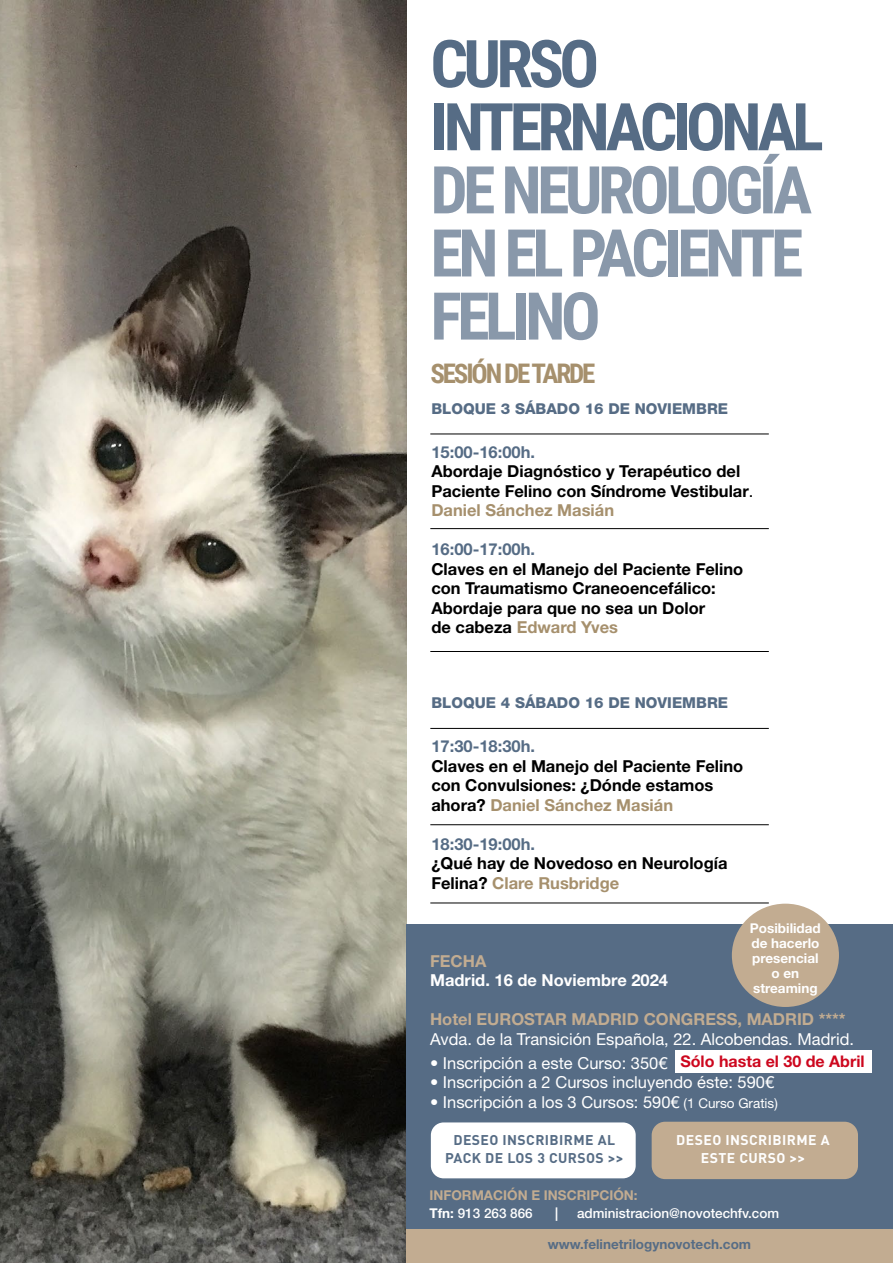
<style>
.page{position:relative;width:893px;height:1263px;background:#fff}
.page>*{position:absolute;margin:0;border:0;box-sizing:border-box;transform-origin:0 0}
.t1{font:700 66px/63.2px "Roboto Condensed";letter-spacing:-.07em;color:#8998aa}
.t2{font:700 66px/63.2px "Roboto Condensed";letter-spacing:-.07em;color:#566c85}
.t3{font:700 27px "Roboto Condensed";letter-spacing:-.08em;color:#a6906d}
.t4{font:700 16.5px/19.5px "Helvetica Neue LT Std";color:#000}
.t5{font:16.5px "Helvetica Neue LT Std";color:#fff}
.t6{font:700 16.5px "Helvetica Neue LT Std";color:#566c85}
.t7{font:700 16.5px "Helvetica Neue LT Std";color:#c2ac91}
.t8{font:700 16.5px "Helvetica Neue LT Std";color:#fff}
.t9{font:700 16.05px "Helvetica Neue LT Std";color:#cd071e}
.t10{font:800 15px "Helvetica Neue LT Std";color:#566c85}
.t11{font:700 13.95px/17.9px "DIN Pro";letter-spacing:.03em;color:#566c85;text-align:center}
.t12{font:700 13.95px/17.9px "DIN Pro";letter-spacing:.03em;color:#fff;text-align:center}
.t13{font:700 13.5px/15px "Helvetica Neue LT Std";color:#fff;text-align:center}
.t14{font:700 13.5px/18px "Helvetica Neue LT Std";color:#c2ac91}
.t15{font:500 13.5px "Helvetica Neue LT Std";color:#fff}
.t16{font:700 13.5px "Helvetica Neue LT Std";color:#566c85}
.s1{font-weight:400}
.s2{color:#a6906d}
.s3{font-weight:700}
.s4{font-size:13.5px}
.s5{color:#fff}
.s6{font-weight:500;color:#fff}
</style>
<div class="page">
<img style="left:0;top:0;width:406px;height:1263px">
<hr style="left:430px;top:434px;width:339px;height:1px;background:#000">
<hr style="left:430px;top:651px;width:339px;height:1px;background:#000">
<hr style="left:430px;top:528px;width:339px;height:1px;background:#000">
<hr style="left:430px;top:728px;width:339px;height:1px;background:#000">
<hr style="left:430px;top:902px;width:339px;height:1px;background:#000">
<hr style="left:430px;top:824px;width:339px;height:1px;background:#000">
<div style="left:406px;top:924px;width:487px;height:87px;background:#566c85"></div>
<div style="left:406px;top:1011px;width:487px;height:252px;background:#566c85"></div>
<div style="left:430px;top:1122px;width:206px;height:57px;background:#fff;border-radius:13px"></div>
<div style="left:429px;top:1121px;width:208px;height:59px;border:2px solid #566c85;border-radius:13px"></div>
<div style="left:652px;top:1122px;width:206px;height:57px;background:#c2ac91;border-radius:13px"></div>
<div style="left:732px;top:904px;width:107px;height:103px;background:#c2ac91;border-radius:50%"></div>
<div style="left:406px;top:1230px;width:487px;height:33px;background:#c2ac91"></div>
<div style="left:675px;top:1050px;width:196px;height:23px;background:#fff"></div>
<h1 class="t2" style="left:430px;top:30px;width:395px">CURSO<br>INTERNACIONAL</h1>
<h1 class="t1" style="left:430px;top:156px;width:383px">DE NEUROLOGÍA<br>EN EL PACIENTE<br>FELINO</h1>
<h2 class="t3" style="left:430px;top:355px;width:167px">SESIÓN DE TARDE</h2>
<p class="t10" style="left:431px;top:400px;width:298px">BLOQUE 3 SÁBADO 16 DE NOVIEMBRE</p>
<p class="t6" style="left:431px;top:442px;width:105px">15:00-16:00h.</p>
<p class="t4" style="left:431px;top:461px;width:323px">Abordaje Diagnóstico y Terapéutico del<br>Paciente Felino con Síndrome Vestibular<span class="s1">.<br></span><span class="s2">Daniel Sánchez Masián</span></p>
<p class="t6" style="left:431px;top:539px;width:105px">16:00-17:00h.</p>
<p class="t4" style="left:431px;top:559px;width:313px">Claves en el Manejo del Paciente Felino con Traumatismo Craneoencefálico:<br>Abordaje para que no sea un Dolor<br>de cabeza <span class="s2">Edward Yves</span></p>
<p class="t10" style="left:431px;top:694px;width:298px">BLOQUE 4 SÁBADO 16 DE NOVIEMBRE</p>
<p class="t6" style="left:431px;top:736px;width:105px">17:30-18:30h.</p>
<p class="t4" style="left:431px;top:756px;width:313px">Claves en el Manejo del Paciente Felino con Convulsiones: ¿Dónde estamos ahora? <span class="s2">Daniel Sánchez Masián</span></p>
<p class="t6" style="left:431px;top:833px;width:105px">18:30-19:00h.</p>
<p class="t4" style="left:431px;top:853px;width:298px">¿Qué hay de Novedoso en Neurología<br>Felina? <span class="s2">Clare Rusbridge</span></p>
<p class="t13" style="left:750px;top:920px;width:72px">Posibilidad de hacerlo presencial o en streaming</p>
<p class="t7" style="left:430px;top:951px;width:58px">FECHA</p>
<p class="t8" style="left:430px;top:970px;width:240px">Madrid. 16 de Noviembre 2024</p>
<p class="t7" style="left:430px;top:1009px;width:417px">Hotel EUROSTAR MADRID CONGRESS, MADRID ****</p>
<p class="t5" style="left:430px;top:1029px;width:425px">Avda. de la Transición Española, 22. Alcobendas. Madrid.</p>
<p class="t5" style="left:430px;top:1053px;width:239px"><span class="s3">•</span> Inscripción a este Curso: 350€</p>
<p class="t5" style="left:430px;top:1072px;width:346px"><span class="s3">•</span> Inscripción a 2 Cursos incluyendo éste: 590€</p>
<p class="t5" style="left:430px;top:1092px;width:349px"><span class="s3">•</span> Inscripción a los 3 Cursos: 590€ <span class="s4">(1 Curso Gratis)</span></p>
<p class="t9" style="left:680px;top:1051px;width:186px">Sólo hasta el 30 de Abril</p>
<p class="t11" style="left:445px;top:1130px;width:180px">DESEO INSCRIBIRME AL<br>PACK DE LOS 3 CURSOS &gt;&gt;</p>
<p class="t12" style="left:676px;top:1130px;width:155px">DESEO INSCRIBIRME A<br>ESTE CURSO &gt;&gt;</p>
<p class="t14" style="left:429px;top:1185px;width:210px">INFORMACIÓN E INSCRIPCIÓN:<br><span class="s5">Tfn:</span> <span class="s6">913 263 866</span></p>
<p class="t13" style="left:555px;top:1205px;width:5px">|</p>
<p class="t15" style="left:577px;top:1205px;width:204px">administracion@novotechfv.com</p>
<p class="t16" style="left:548px;top:1236px;width:205px">www.felinetrilogynovotech.com</p>
</div>
